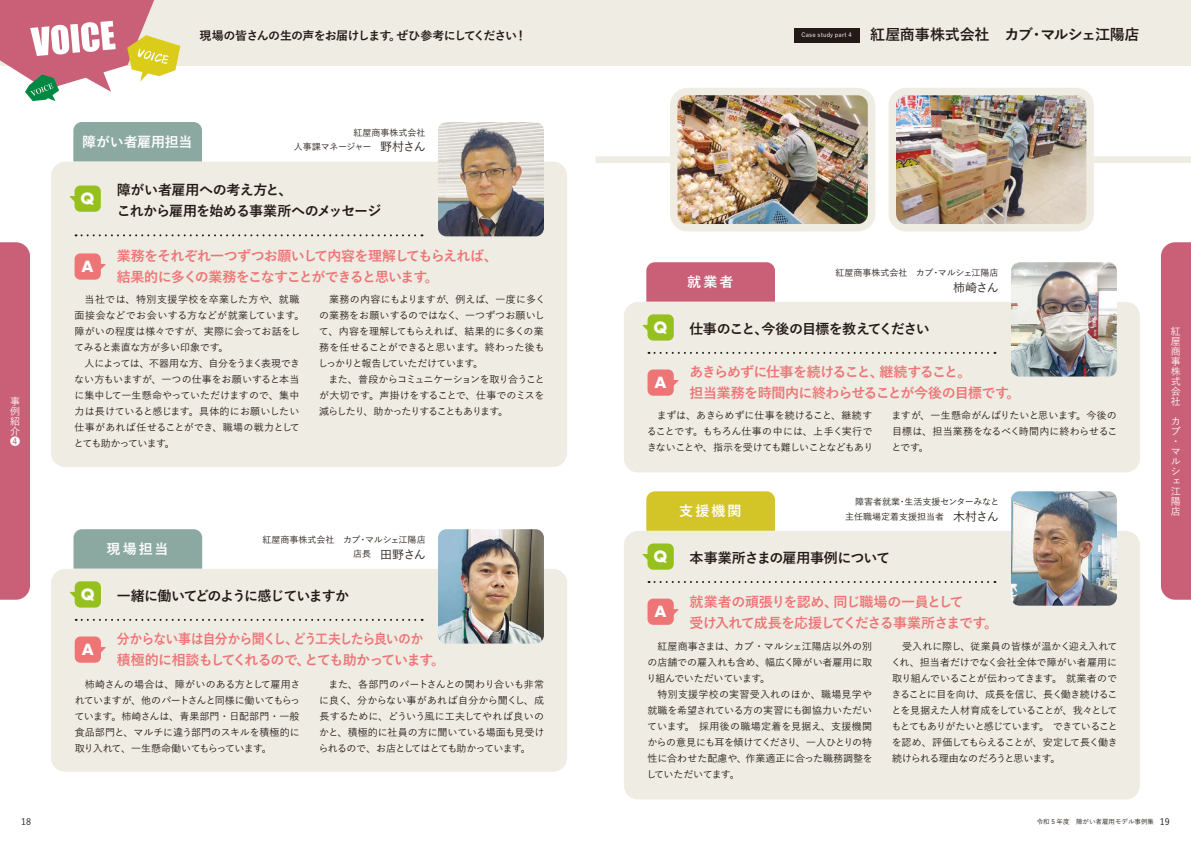
<style>
.page{position:relative;width:1191px;height:842px;background:#fff}
.page>*{position:absolute;margin:0;border:0;box-sizing:border-box;transform-origin:0 0}
.t1{font:700 15px "Yu Go";letter-spacing:-.02em;color:#231916}
.t2{font:700 15px "Futura";color:#fff}
.t3{font:700 14px/21px "Yu Go";letter-spacing:-.06em;color:#ed7576}
.t4{font:700 14px/21px "Yu Go";letter-spacing:-.055em;color:#231916}
.t5{font:700 14px/21px "Yu Go";letter-spacing:-.06em;color:#ed7576;scale:.92 1}
.t6{font:700 14px "Yu Go";letter-spacing:-.085em;color:#231916}
.t7{font:700 14px "Yu Go";letter-spacing:.125em;color:#fff}
.t8{font:700 14px "Yu Go";letter-spacing:-.02em;color:#fff}
.t9{font:700 12px "Yu Go";letter-spacing:-.065em;color:#231916}
.t10{font:500 12px "Yu Go";letter-spacing:-.07em;color:#231916}
.t11{font:500 10px/16px "Yu Go";letter-spacing:-.02em;color:#231916;text-align:justify}
.t12{font:500 10px/16px "Yu Go";letter-spacing:.005em;color:#231916}
.t13{font:500 10px/10px "Yu Go";color:#fff;text-align:justify}
.t14{font:500 9px/14.5px "Yu Go";color:#231916;text-align:right}
.t15{font:500 6.5px "Yu Go";color:#231916}
.t16{font:500 6px "Yu Go";letter-spacing:.03em;color:#fff}
.s1{font-size:12px}
.s2{font-size:9px}
</style>
<div class="page">
<div style="left:0;top:0;width:1191px;height:65px;background:#efece3"></div>
<div style="left:0;top:242px;width:30px;height:358px;background:#ca6078"></div>
<div style="left:1161px;top:242px;width:30px;height:358px;background:#ca6078"></div>
<div style="left:51px;top:569px;width:516px;height:203px;background:#efece3;border-radius:14px"></div>
<div style="left:51px;top:162px;width:516px;height:305px;background:#efece3;border-radius:14px"></div>
<svg style="left:0;top:0;width:180px;height:101px"></svg>
<div style="left:794px;top:28px;width:65px;height:14px;background:#231916"></div>
<svg style="left:76px;top:234px;width:346px;height:2px"></svg>
<div style="left:73px;top:122px;width:129px;height:39px;background:#8ba9a1"></div>
<img style="left:438px;top:122px;width:106px;height:114px">
<div style="left:75px;top:253px;width:26px;height:27px;background:#ed7576;border-radius:6px"></div>
<svg style="left:100px;top:264px;width:6px;height:8px"></svg>
<div style="left:75px;top:186px;width:26px;height:26px;background:#96c01d;border-radius:6px"></div>
<svg style="left:69px;top:196px;width:6px;height:8px"></svg>
<img style="left:438px;top:529px;width:106px;height:114px">
<div style="left:73px;top:529px;width:129px;height:40px;background:#8ba9a1"></div>
<svg style="left:76px;top:619px;width:347px;height:2px"></svg>
<div style="left:75px;top:636px;width:26px;height:27px;background:#ed7576;border-radius:6px"></div>
<svg style="left:101px;top:647px;width:5px;height:6px"></svg>
<div style="left:75px;top:581px;width:26px;height:27px;background:#96c01d;border-radius:6px"></div>
<svg style="left:70px;top:592px;width:5px;height:7px"></svg>
<div style="left:624px;top:531px;width:516px;height:268px;background:#efece3;border-radius:14px"></div>
<img style="left:1011px;top:491px;width:106px;height:115px">
<div style="left:646px;top:491px;width:129px;height:40px;background:#d3c428"></div>
<svg style="left:648px;top:581px;width:347px;height:2px"></svg>
<div style="left:647px;top:599px;width:27px;height:26px;background:#ed7576;border-radius:6px"></div>
<svg style="left:673px;top:609px;width:6px;height:8px"></svg>
<div style="left:647px;top:543px;width:27px;height:27px;background:#96c01d;border-radius:6px"></div>
<svg style="left:642px;top:554px;width:6px;height:8px"></svg>
<div style="left:624px;top:302px;width:516px;height:170px;background:#efece3;border-radius:14px"></div>
<img style="left:1011px;top:262px;width:106px;height:115px">
<svg style="left:648px;top:352px;width:347px;height:2px"></svg>
<div style="left:646px;top:262px;width:129px;height:40px;background:#ca6078"></div>
<div style="left:647px;top:369px;width:27px;height:27px;background:#ed7576;border-radius:6px"></div>
<svg style="left:673px;top:380px;width:6px;height:8px"></svg>
<div style="left:647px;top:314px;width:27px;height:27px;background:#96c01d;border-radius:6px"></div>
<svg style="left:642px;top:325px;width:6px;height:8px"></svg>
<div style="left:595px;top:156px;width:102px;height:7px;background:#efece3"></div>
<div style="left:1039px;top:156px;width:152px;height:7px;background:#efece3"></div>
<img style="left:896px;top:96px;width:189px;height:127px">
<div style="left:888px;top:88px;width:205px;height:143px;border:7px solid #efece3;border-radius:14px"></div>
<img style="left:678px;top:96px;width:189px;height:127px">
<div style="left:670px;top:88px;width:205px;height:143px;border:7px solid #efece3;border-radius:14px"></div>
<p class="t9" style="left:200px;top:29px;width:328px">現場の皆さんの生の声をお届けします。ぜひ参考にしてください！</p>
<p class="t16" style="left:801px;top:30px;width:52px">Case study part 4</p>
<h1 class="t1" style="left:870px;top:26px;width:271px">紅屋商事株式会社　カブ・マルシェ江陽店</h1>
<h2 class="t8" style="left:82px;top:134px;width:112px">障がい者雇用担当</h2>
<p class="t14" style="left:294px;top:124px;width:133px">紅屋商事株式会社<br>人事課マネージャー　<span class="s1">野村さん</span></p>
<p class="t13" style="left:10px;top:395px;width:11px">事例紹介❹</p>
<h1 class="t2" style="left:81px;top:188px;width:15px">Q</h1>
<h1 class="t2" style="left:82px;top:256px;width:14px">A</h1>
<h2 class="t4" style="left:117px;top:180px;width:266px">障がい者雇用への考え方と、<br>これから雇用を始める事業所へのメッセージ</h2>
<h2 class="t3" style="left:117px;top:246px;width:383px">業務をそれぞれ一つずつお願いして内容を理解してもらえれば、結果的に多くの業務をこなすことができると思います。</h2>
<p class="t12" style="left:74px;top:290px;width:231px;text-indent:10px">当社では、特別支援学校を卒業した方や、就職面接会などでお会いする方などが就業しています。障がいの程度は様々ですが、実際に会ってお話をしてみると素直な方が多い印象です。</p>
<p class="t11" style="left:74px;top:354px;width:228px;text-indent:11px">人によっては、不器用な方、自分をうまく表現できない方もいますが、一つの仕事をお願いすると本当に集中して一生懸命やっていただけますので、集中力は長けていると感じます。具体的にお願いしたい仕事があれば任せることができ、職場の戦力としてとても助かっています。</p>
<p class="t11" style="left:318px;top:290px;width:229px;text-align:left;text-indent:11px">業務の内容にもよりますが、例えば、一度に多くの業務をお願いするのではなく、一つずつお願いして、内容を理解してもらえれば、結果的に多くの業務を任せることができると思います。終わった後もしっかりと報告していただけています。</p>
<p class="t11" style="left:319px;top:370px;width:227px;text-indent:9px">また、普段からコミュニケーションを取り合うことが大切です。声掛けをすることで、仕事でのミスを減らしたり、助かったりすることもあります。</p>
<h1 class="t2" style="left:81px;top:584px;width:15px">Q</h1>
<h1 class="t2" style="left:82px;top:639px;width:14px">A</h1>
<p class="t14" style="left:263px;top:531px;width:164px">紅屋商事株式会社　カブ・マルシェ江陽店</p>
<p class="t10" style="left:353px;top:543px;width:74px"><span class="s2">店長　</span>田野さん</p>
<h2 class="t7" style="left:107px;top:541px;width:63px">現場担当</h2>
<h2 class="t6" style="left:117px;top:587px;width:234px">一緒に働いてどのように感じていますか</h2>
<h2 class="t5" style="left:117px;top:629px;width:358px">分からない事は自分から聞くし、どう工夫したら良いのか<br>積極的に相談もしてくれるので、とても助かっています。</h2>
<p class="t11" style="left:74px;top:675px;width:228px;text-indent:10px">柿崎さんの場合は、障がいのある方として雇用されていますが、他のパートさんと同様に働いてもらっています。柿崎さんは、青果部門・日配部門・一般食品部門と、マルチに違う部門のスキルを積極的に取り入れて、一生懸命働いてもらっています。</p>
<p class="t11" style="left:318px;top:675px;width:227px;text-indent:10px">また、各部門のパートさんとの関わり合いも非常に良く、分からない事があれば自分から聞くし、成長するために、どういう風に工夫してやれば良いのかと、積極的に社員の方に聞いている場面も見受けられるので、お店としてはとても助かっています。</p>
<h1 class="t2" style="left:653px;top:317px;width:15px">Q</h1>
<h1 class="t2" style="left:654px;top:372px;width:14px">A</h1>
<h2 class="t7" style="left:687px;top:274px;width:48px">就業者</h2>
<p class="t14" style="left:835px;top:264px;width:164px">紅屋商事株式会社　カブ・マルシェ江陽店</p>
<p class="t10" style="left:953px;top:276px;width:47px">柿崎さん</p>
<h2 class="t4" style="left:689px;top:318px;width:242px">仕事のこと、今後の目標を教えてください</h2>
<h2 class="t3" style="left:689px;top:362px;width:332px">あきらめずに仕事を続けること、継続すること。<br>担当業務を時間内に終わらせることが今後の目標です。</h2>
<p class="t11" style="left:647px;top:406px;width:228px;text-indent:10px">まずは、あきらめずに仕事を続けること、継続することです。もちろん仕事の中には、上手く実行できないことや、指示を受けても難しいことなどもあり</p>
<p class="t11" style="left:891px;top:406px;width:228px">ますが、一生懸命がんばりたいと思います。今後の目標は、担当業務をなるべく時間内に終わらせることです。</p>
<h1 class="t2" style="left:653px;top:546px;width:15px">Q</h1>
<h1 class="t2" style="left:654px;top:601px;width:14px">A</h1>
<p class="t14" style="left:845px;top:493px;width:156px">障害者就業・生活支援センターみなと主任職場定着支援担当者　<span class="s1">木村さん</span></p>
<h2 class="t7" style="left:679px;top:503px;width:64px">支援機関</h2>
<h2 class="t4" style="left:689px;top:547px;width:202px">本事業所さまの雇用事例について</h2>
<h2 class="t3" style="left:689px;top:591px;width:310px">就業者の頑張りを認め、同じ職場の一員として<br>受け入れて成長を応援してくださる事業所さまです。</h2>
<p class="t11" style="left:646px;top:637px;width:227px;text-indent:11px">紅屋商事さまは、カブ・マルシェ江陽店以外の別の店舗での雇入れも含め、幅広く障がい者雇用に取り組んでいただいています。</p>
<p class="t11" style="left:646px;top:685px;width:228px;text-indent:11px">特別支援学校の実習受入れのほか、職場見学や就職を希望されている方の実習にも御協力いただいています。 採用後の職場定着を見据え、支援機関からの意見にも耳を傾けてくださり、一人ひとりの特性に合わせた配慮や、作業適正に合った職務調整をしていただいてます。</p>
<p class="t11" style="left:891px;top:637px;width:228px;text-indent:11px">受入れに際し、従業員の皆様が温かく迎え入れてくれ、担当者だけでなく会社全体で障がい者雇用に取り組んでいることが伝わってきます。 就業者のできることに目を向け、成長を信じ、長く働き続けることを見据えた人材育成をしていることが、我々としてもとてもありがたいと感じています。 できていることを認め、評価してもらえることが、安定して長く働き続けられる理由なのだろうと思います。</p>
<p class="t13" style="left:1171px;top:325px;width:11px">紅屋商事株式会社</p>
<p class="t13" style="left:1171px;top:415px;width:11px;text-align:left">カブ・マルシェ江陽店</p>
<p class="t14" style="left:21px;top:813px;width:11px">18</p>
<p class="t15" style="left:1036px;top:816px;width:134px">令和 5 年度　障がい者雇用モデル事例集 <span class="s2">19</span></p>
</div>
